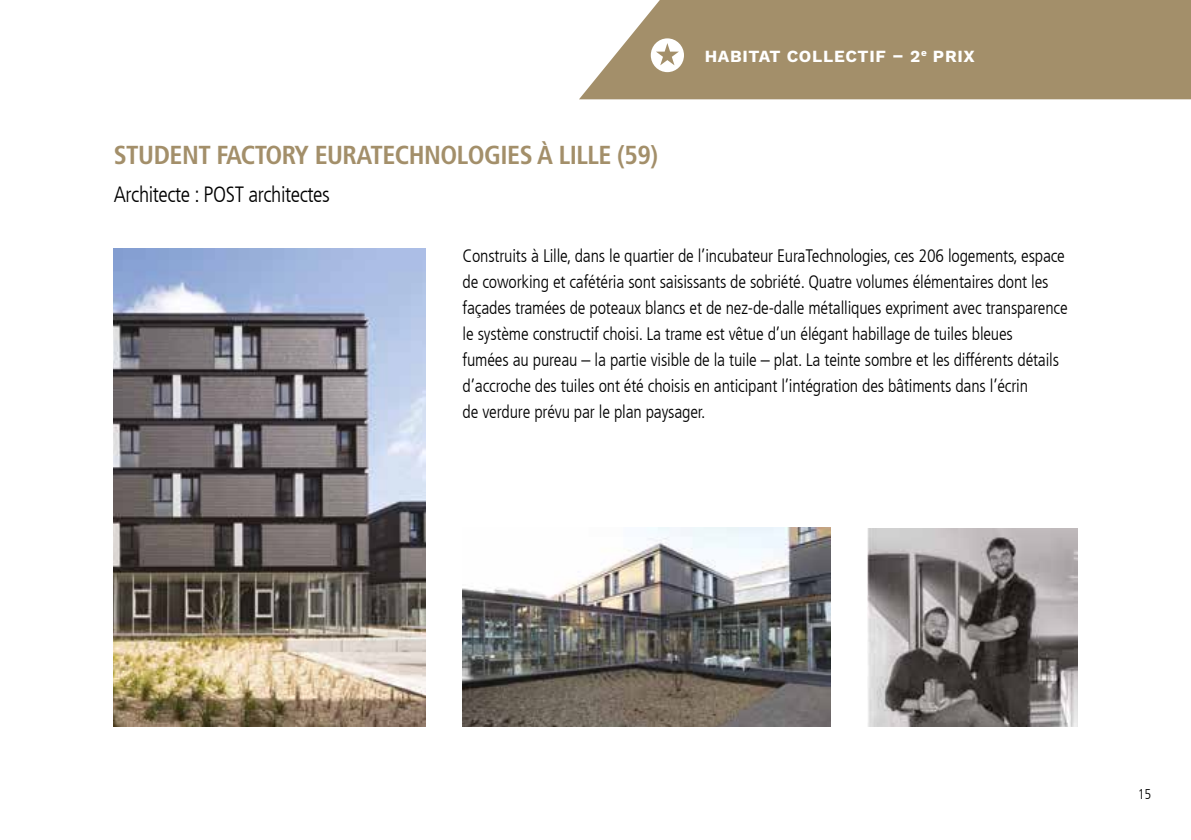
<style>
.page{position:relative;width:1191px;height:840px;background:#fff}
.page>*{position:absolute;margin:0;border:0;box-sizing:border-box;transform-origin:0 0}
.t1{font:700 condensed 26px "Frutiger LT Std";letter-spacing:-.02em;color:#a38f6a}
.t2{font:300 condensed 22px "Frutiger LT";letter-spacing:-.02em;color:#000}
.t3{font:300 condensed 18px/26px "Frutiger LT";letter-spacing:-.01em;color:#000}
.t4{font:700 17px "Work Sans";letter-spacing:.04em;color:#fff}
.t5{font:300 condensed 14px "Frutiger LT";color:#000}
</style>
<div class="page">
<img style="left:113px;top:248px;width:313px;height:478px">
<img style="left:462px;top:527px;width:368px;height:199px">
<img style="left:867px;top:528px;width:211px;height:198px">
<div style="left:579px;top:0;width:612px;height:99px;background:#a38f6a"></div>
<svg style="left:651px;top:38px;width:33px;height:34px"></svg>
<h1 class="t1" style="left:114px;top:141px;width:546px">STUDENT FACTORY EURATECHNOLOGIES À LILLE (59)</h1>
<p class="t2" style="left:114px;top:185px;width:217px">Architecte : POST architectes</p>
<p class="t4" style="left:704px;top:47px;width:272px">HABITAT COLLECTIF – 2<sup>e</sup> PRIX</p>
<p class="t3" style="left:462px;top:243px;width:606px">Construits à Lille, dans le quartier de l’incubateur EuraTechnologies, ces 206 logements, espace de coworking et cafétéria sont saisissants de sobriété. Quatre volumes élémentaires dont les façades tramées de poteaux blancs et de nez-de-dalle métalliques expriment avec transparence le système constructif choisi. La trame est vêtue d’un élégant habillage de tuiles bleues<br>fumées au pureau – la partie visible de la tuile – plat. La teinte sombre et les différents détails d’accroche des tuiles ont été choisis en anticipant l’intégration des bâtiments dans l’écrin<br>de verdure prévu par le plan paysager.</p>
<p class="t5" style="left:1137px;top:788px;width:15px">15</p>
</div>
